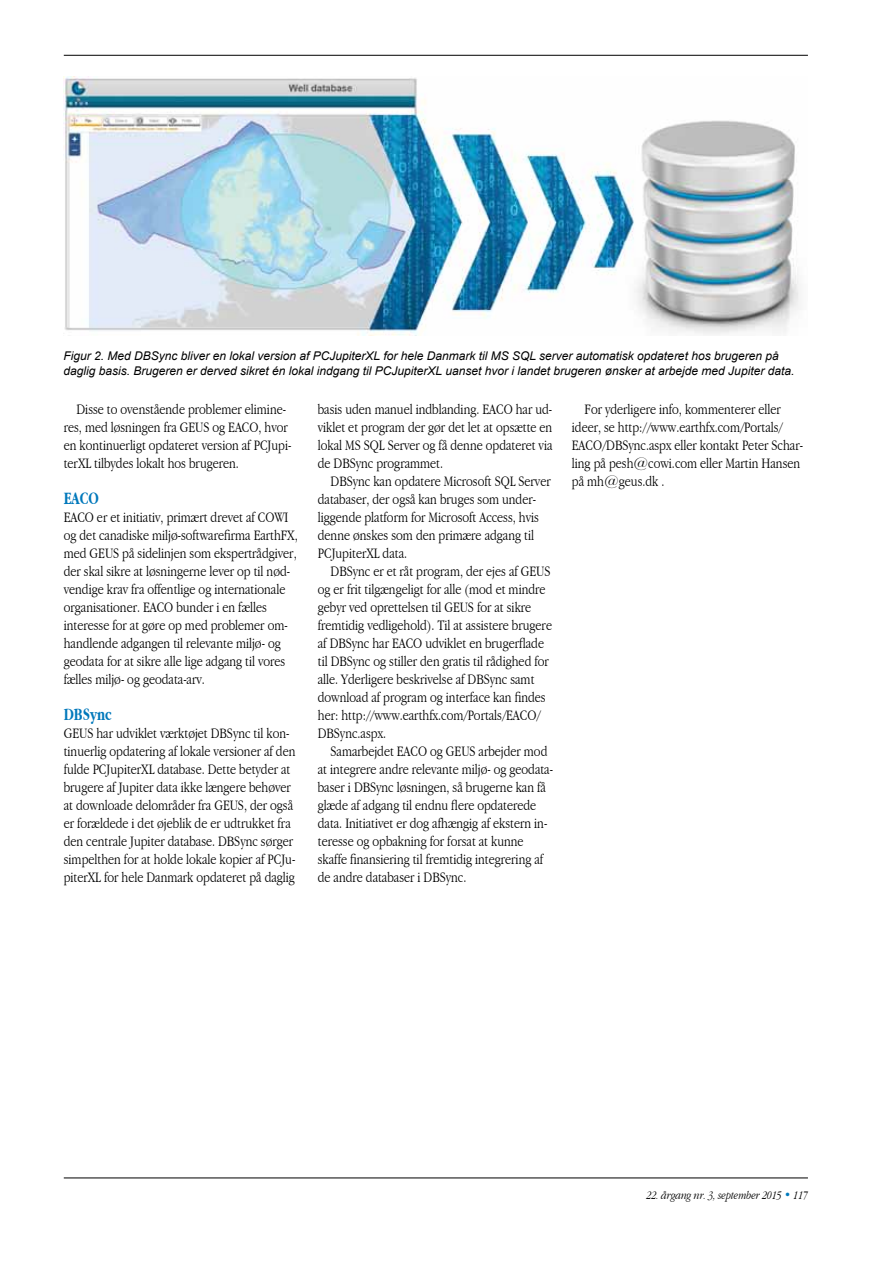
<style>
.page{position:relative;width:893px;height:1263px;background:#fff}
.page>*{position:absolute;margin:0;border:0;box-sizing:border-box;transform-origin:0 0}
.t1{font:700 condensed 18px "Garamond";color:#0078bb;scale:.9 1}
.t2{font:300 condensed 15px/18px "Garamond";color:#000}
.t3{font:italic 12px/15px "Arial";color:#000}
.t4{font:italic 300 condensed 12px "Garamond";color:#000}
.s1{color:#0079bc}
</style>
<div class="page">
<hr style="left:64px;top:1177px;width:744px;height:1px;background:#000">
<svg style="left:641px;top:1177px;width:167px;height:2px"></svg>
<hr style="left:64px;top:55px;width:744px;height:1px;background:#000">
<img style="left:64px;top:77px;width:735px;height:259px">
<p class="t3" style="left:63px;top:348px;width:732px">Figur 2. Med DBSync bliver en lokal version af PCJupiterXL for hele Danmark til MS SQL server automatisk opdateret hos brugeren på daglig basis. Brugeren er derved sikret én lokal indgang til PCJupiterXL uanset hvor i landet brugeren ønsker at arbejde med Jupiter data.</p>
<p class="t2" style="left:64px;top:400px;width:229px;text-indent:13px">Disse to ovenstående problemer elimine&shy;res, med løsningen fra GEUS og EACO, hvor en kontinuerligt opdateret version af PCJupi&shy;terXL tilbydes lokalt hos brugeren.</p>
<p class="t1" style="left:64px;top:488px;width:41px">EACO</p>
<p class="t2" style="left:64px;top:508px;width:235px">EACO er et initiativ, primært drevet af COWI og det canadiske miljø-softwarefirma EarthFX, med GEUS på sidelinjen som ekspertrådgiver, der skal sikre at løsningerne lever op til nød&shy;vendige krav fra offentlige og internationale organisationer. EACO bunder i en fælles interesse for at gøre op med problemer om&shy;handlende adgangen til relevante miljø- og geodata for at sikre alle lige adgang til vores fælles miljø- og geodata-arv.</p>
<p class="t1" style="left:64px;top:704px;width:55px">DBSync</p>
<p class="t2" style="left:64px;top:724px;width:233px">GEUS har udviklet værktøjet DBSync til kon&shy;tinuerlig opdatering af lokale versioner af den fulde PCJupiterXL database. Dette betyder at brugere af Jupiter data ikke længere behøver at downloade delområder fra GEUS, der også er forældede i det øjeblik de er udtrukket fra den centrale Jupiter database. DBSync sørger simpelthen for at holde lokale kopier af PCJu&shy;piterXL for hele Danmark opdateret på daglig</p>
<p class="t2" style="left:318px;top:400px;width:236px;text-align:justify">basis uden manuel indblanding. EACO har ud&shy;viklet et program der gør det let at opsætte en lokal MS SQL Server og få denne opdateret via de DBSync programmet.</p>
<p class="t2" style="left:318px;top:472px;width:234px;text-indent:13px">DBSync kan opdatere Microsoft SQL Server databaser, der også kan bruges som under&shy;liggende platform for Microsoft Access, hvis denne ønskes som den primære adgang til PCJupiterXL data.</p>
<p class="t2" style="left:318px;top:562px;width:236px;text-indent:13px">DBSync er et råt program, der ejes af GEUS og er frit tilgængeligt for alle (mod et mindre gebyr ved oprettelsen til GEUS for at sikre fremtidig vedligehold). Til at assistere brugere af DBSync har EACO udviklet en brugerflade til DBSync og stiller den gratis til rådighed for alle. Yderligere beskrivelse af DBSync samt download af program og interface kan findes her: http://www.earthfx.com/Portals/EACO/ DBSync.aspx.</p>
<p class="t2" style="left:318px;top:742px;width:237px;text-indent:13px">Samarbejdet EACO og GEUS arbejder mod at integrere andre relevante miljø- og geodata&shy;baser i DBSync løsningen, så brugerne kan få glæde af adgang til endnu flere opdaterede data. Initiativet er dog afhængig af ekstern in&shy;teresse og opbakning for forsat at kunne skaffe finansiering til fremtidig integrering af de andre databaser i DBSync.</p>
<p class="t2" style="left:572px;top:400px;width:233px;text-indent:13px">For yderligere info, kommenterer eller ideer, se http://www.earthfx.com/Portals/ EACO/DBSync.aspx eller kontakt Peter Schar&shy;ling på pesh@cowi.com eller Martin Hansen på mh@geus.dk .</p>
<p class="t4" style="left:647px;top:1189px;width:163px">22. årgang nr. 3, september 2015 <span class="s1">•</span> 117</p>
</div>
